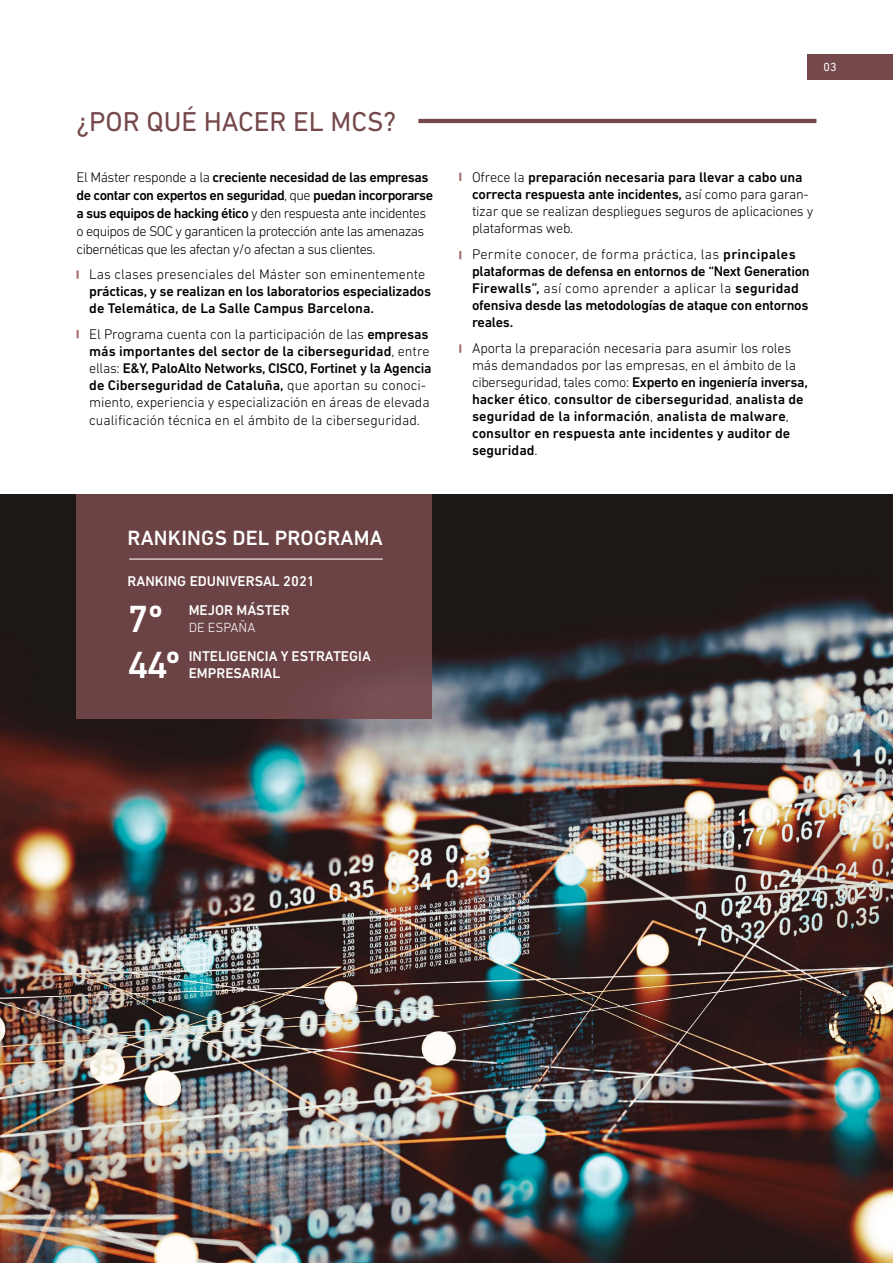
<style>
.page{position:relative;width:893px;height:1263px;background:#fff}
.page>*{position:absolute;margin:0;border:0;box-sizing:border-box;transform-origin:0 0}
.t1{font:500 38.55px "DIN Next LT Pro";color:#fff}
.t2{font:27.75px "DIN Next LT Pro";color:#75484b}
.t3{font:500 21px "DIN Next LT Pro";letter-spacing:.01em;color:#fff}
.t4{font:500 14.4px/17.2px "DIN Next LT Pro";color:#fff}
.t5{font:300 14.25px/17.1px "DIN Next LT Pro";letter-spacing:-.02em;color:#000}
.t6{font:500 14.25px/17.1px "DIN Next LT Pro";color:#000}
.t7{font:500 14.25px/17.1px "DIN Next LT Pro";letter-spacing:-.02em;color:#000}
.t8{font:300 14.25px/18px "DIN Next LT Pro";letter-spacing:-.04em;color:#000}
.t9{font:300 14.25px "DIN Next LT Pro";color:#000}
.t10{font:300 13.5px "DIN Next LT Pro";color:#fff}
.t11{font:12px "DIN Next LT Pro";color:#fff}
.s1{font-weight:500}
.s2{font-weight:300}
</style>
<div class="page">
<hr style="left:418px;top:119px;width:398px;height:4px;background:#75484b">
<img style="left:0;top:494px;width:893px;height:769px">
<div style="left:807px;top:54px;width:86px;height:25px;background:#75484b"></div>
<svg style="left:77px;top:270px;width:2px;height:9px"></svg>
<svg style="left:459px;top:173px;width:2px;height:8px"></svg>
<svg style="left:459px;top:251px;width:2px;height:8px"></svg>
<svg style="left:459px;top:344px;width:2px;height:9px"></svg>
<svg style="left:77px;top:330px;width:2px;height:8px"></svg>
<div style="left:77px;top:494px;width:355px;height:225px;background:#6c4345"></div>
<hr style="left:129px;top:558px;width:254px;height:2px;background:#fff">
<h2 class="t2" style="left:77px;top:106px;width:321px">¿POR QUÉ HACER EL MCS?</h2>
<p class="t8" style="left:77px;top:168px;width:358px">El Máster responde a la <span class="s1">creciente necesidad de las empresas de contar con expertos en seguridad</span>, que <span class="s1">puedan incorporarse a sus equipos de hacking ético</span> y den respuesta ante incidentes o equipos de SOC y garanticen la protección ante las amenazas cibernéticas que les afectan y/o afectan a sus clientes.</p>
<p class="t9" style="left:89px;top:266px;width:338px">Las clases presenciales del Máster son eminentemente</p>
<p class="t7" style="left:89px;top:283px;width:343px">prácticas, y se realizan en los laboratorios especializados de Telemática, de La Salle Campus Barcelona.</p>
<p class="t5" style="left:89px;top:325px;width:344px">El Programa cuenta con la participación de las <span class="s1">empresas más importantes del sector de la ciberseguridad</span>, entre ellas: <span class="s1">E&amp;Y, PaloAlto Networks, CISCO, Fortinet y la Agencia de Ciberseguridad de Cataluña,</span> que aportan su conoci&shy;miento, experiencia y especialización en áreas de elevada cualificación técnica en el ámbito de la ciberseguridad.</p>
<h3 class="t3" style="left:128px;top:526px;width:257px">RANKINGS DEL PROGRAMA</h3>
<p class="t4" style="left:128px;top:572px;width:189px">RANKING EDUNIVERSAL 2021</p>
<h1 class="t1" style="left:128px;top:597px;width:36px">7º</h1>
<p class="t4" style="left:189px;top:602px;width:103px">MEJOR MÁSTER</p>
<p class="t10" style="left:189px;top:619px;width:68px">DE ESPAÑA</p>
<h1 class="t1" style="left:128px;top:642px;width:54px">44º</h1>
<p class="t4" style="left:189px;top:647px;width:184px">INTELIGENCIA Y ESTRATEGIA<br>EMPRESARIAL</p>
<p class="t11" style="left:824px;top:60px;width:15px">03</p>
<p class="t5" style="left:472px;top:168px;width:343px">Ofrece la <span class="s1">preparación necesaria para llevar a cabo una correcta respuesta ante incidentes,</span> así como para garan&shy;tizar que se realizan despliegues seguros de aplicaciones y plataformas web.</p>
<p class="t7" style="left:472px;top:245px;width:339px"><span class="s2">Permite conocer, de forma práctica, las</span> principales plataformas de defensa en entornos de “Next Generation Firewalls”, <span class="s2">así como aprender a aplicar la</span> seguridad ofensiva desde las metodologías de ataque con entornos reales.</p>
<p class="t6" style="left:472px;top:339px;width:337px"><span class="s2">Aporta la preparación necesaria para asumir los roles más demandados por las empresas, en el ámbito de la ciberseguridad, tales como:</span> Experto en ingeniería inversa, hacker ético<span class="s2">,</span> consultor de ciberseguridad<span class="s2">,</span> analista de seguridad de la información<span class="s2">,</span> analista de malware<span class="s2">, </span>consultor en respuesta ante incidentes y auditor de seguridad<span class="s2">.</span></p>
</div>
